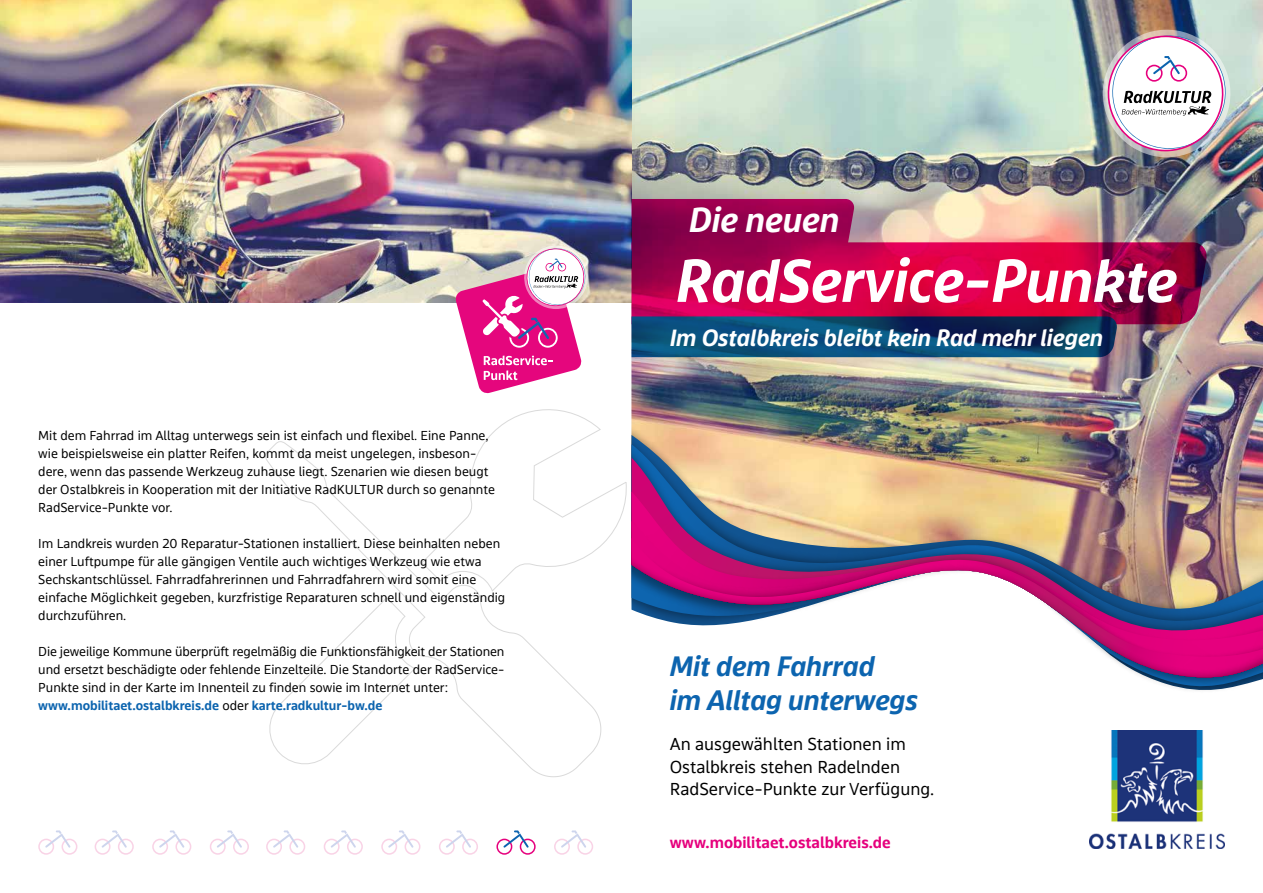
<style>
.page{position:relative;width:1263px;height:893px;background:#fff}
.page>*{position:absolute;margin:0;border:0;box-sizing:border-box;transform-origin:0 0}
.t1{font:italic 700 62.55px "bwegt Display";color:#fff}
.t2{font:italic 700 36px "bwegt Display";color:#fff}
.t3{font:italic 700 29.25px/34.3px "bwegt Display";color:#0c64af}
.t4{font:italic 700 24.45px "bwegt Display";color:#fff}
.t5{font:18px/22.5px "bwegt Text";color:#000}
.t6{font:700 16.5px "bwegt Text";color:#e6007d}
.t7{font:13.5px/18px "bwegt Text";color:#000}
.s1{font-weight:700;color:#0c64af}
</style>
<div class="page">
<img style="left:631px;top:0;width:632px;height:427px">
<img style="left:0;top:0;width:631px;height:303px">
<svg style="left:486px;top:409px;width:141px;height:137px"></svg>
<svg style="left:265px;top:440px;width:336px;height:337px"></svg>
<svg style="left:631px;top:242px;width:577px;height:82px;background:#c00247"></svg>
<svg style="left:631px;top:316px;width:487px;height:41px;background:#0d4470"></svg>
<svg style="left:631px;top:199px;width:224px;height:51px;background:#94024e"></svg>
<svg style="left:554px;top:830px;width:39px;height:25px"></svg>
<svg style="left:496px;top:830px;width:40px;height:25px"></svg>
<svg style="left:439px;top:830px;width:39px;height:25px"></svg>
<svg style="left:381px;top:830px;width:39px;height:25px"></svg>
<svg style="left:210px;top:830px;width:39px;height:25px"></svg>
<svg style="left:324px;top:830px;width:39px;height:25px"></svg>
<svg style="left:152px;top:830px;width:39px;height:25px"></svg>
<svg style="left:266px;top:830px;width:39px;height:25px"></svg>
<svg style="left:95px;top:830px;width:39px;height:25px"></svg>
<svg style="left:38px;top:830px;width:39px;height:25px"></svg>
<img style="left:1100px;top:30px;width:130px;height:127px">
<svg style="left:1159px;top:682px;width:93px;height:9px"></svg>
<img style="left:631px;top:427px;width:632px;height:8px">
<img style="left:631px;top:435px;width:632px;height:9px">
<img style="left:631px;top:444px;width:632px;height:14px">
<img style="left:631px;top:458px;width:632px;height:33px">
<img style="left:631px;top:491px;width:632px;height:30px">
<svg style="left:631px;top:521px;width:632px;height:10px;background:#c19885"></svg>
<svg style="left:631px;top:531px;width:632px;height:151px"></svg>
<svg style="left:456px;top:246px;width:132px;height:147px"></svg>
<img style="left:1090px;top:731px;width:135px;height:117px">
<p class="t7" style="left:38px;top:427px;width:458px">Mit dem Fahrrad im Alltag unterwegs sein ist einfach und flexibel. Eine Panne, wie beispielsweise ein platter Reifen, kommt da meist ungelegen, insbeson&shy;dere, wenn das passende Werkzeug zuhause liegt. Szenarien wie diesen beugt der Ostalbkreis in Kooperation mit der Initiative RadKULTUR durch so genannte RadService-Punkte vor.</p>
<p class="t7" style="left:38px;top:535px;width:469px">Im Landkreis wurden 20 Reparatur-Stationen installiert. Diese beinhalten neben einer Luftpumpe für alle gängigen Ventile auch wichtiges Werkzeug wie etwa Sechskantschlüssel. Fahrradfahrerinnen und Fahrradfahrern wird somit eine einfache Möglichkeit gegeben, kurzfristige Reparaturen schnell und eigenständig durchzuführen.</p>
<p class="t7" style="left:38px;top:643px;width:468px">Die jeweilige Kommune überprüft regelmäßig die Funktionsfähigkeit der Stationen und ersetzt beschädigte oder fehlende Einzelteile. Die Standorte der RadService-Punkte sind in der Karte im Innenteil zu finden sowie im Internet unter: <span class="s1">www.mobilitaet.ostalbkreis.de</span> oder <span class="s1">karte.radkultur-bw.de</span></p>
<h2 class="t2" style="left:689px;top:199px;width:152px">Die neuen</h2>
<h1 class="t1" style="left:676px;top:245px;width:503px">RadService-Punkte</h1>
<h3 class="t4" style="left:670px;top:324px;width:435px">Im Ostalbkreis bleibt kein Rad mehr liegen</h3>
<h3 class="t3" style="left:670px;top:650px;width:250px">Mit dem Fahrrad<br>im Alltag unterwegs</h3>
<h3 class="t5" style="left:670px;top:734px;width:266px">An ausgewählten Stationen im<br>Ostalbkreis stehen Radelnden<br>RadService-Punkte zur Verfügung.</h3>
<p class="t6" style="left:670px;top:833px;width:222px">www.mobilitaet.ostalbkreis.de</p>
</div>
